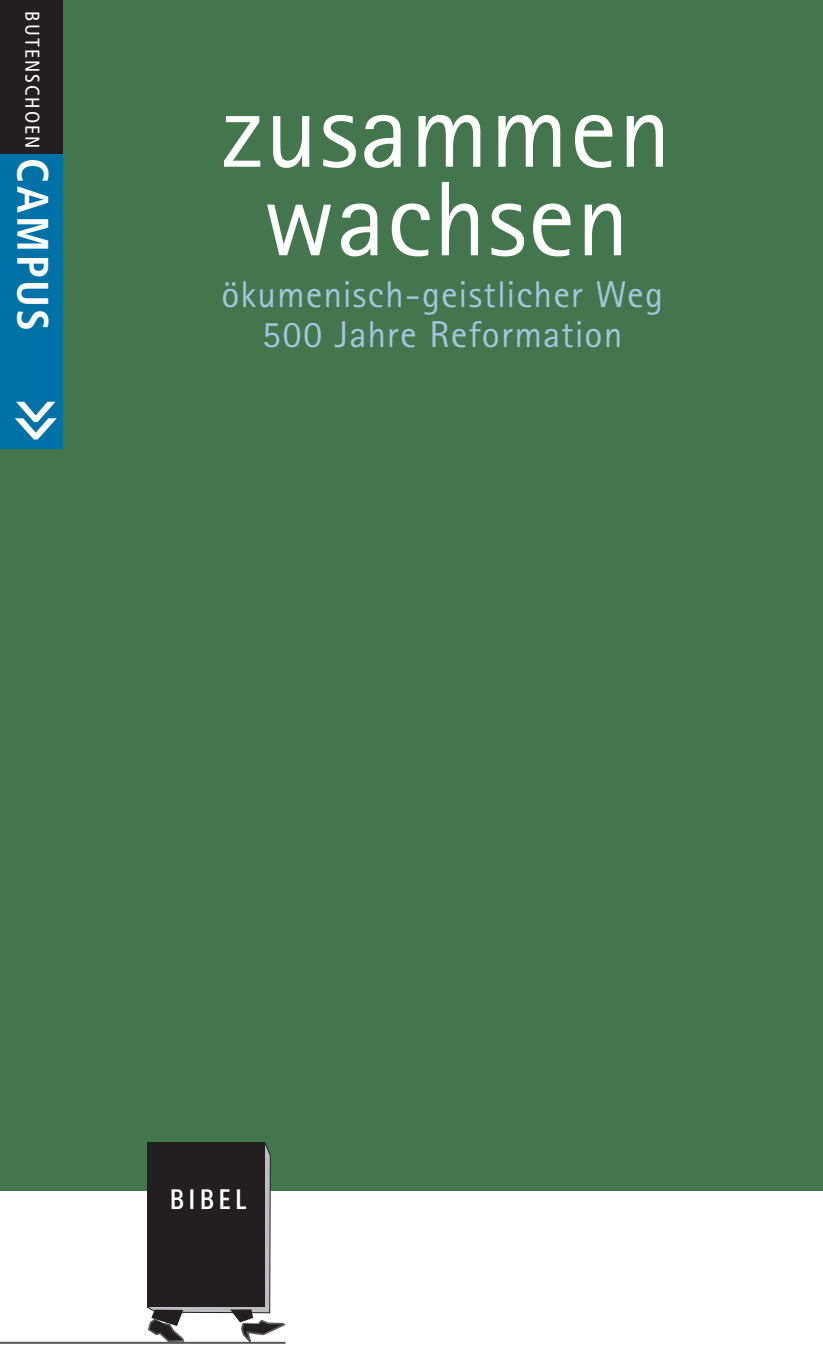
<style>
.page{position:relative;width:823px;height:1361px;background:#fff}
.page>*{position:absolute;margin:0;border:0;box-sizing:border-box;transform-origin:0 0}
.t1{font:106.2px/88.6px "Rotis Sans Serif";letter-spacing:.01em;color:#fff;text-align:center}
.t2{font:37.4px/40px "Rotis Sans Serif";letter-spacing:.03em;color:#a3c5df;text-align:center}
.t3{font:28px "Univers Condensed BQ";letter-spacing:.15em;color:#fff}
.t4{font:condensed 20px "Frutiger LT";letter-spacing:.1em;color:#fff}
.s1{font-weight:700;font-size:44px}
</style>
<div class="page">
<div style="left:0;top:0;width:822px;height:1191px;background:#44764e"></div>
<div style="left:0;top:0;width:62px;height:154px;background:#231f20"></div>
<div style="left:0;top:154px;width:62px;height:295px;background:#0072a7"></div>
<svg style="left:15px;top:402px;width:42px;height:37px"></svg>
<hr style="left:0;top:1341px;width:285px;height:2px;background:#57585a">
<svg style="left:145px;top:1142px;width:141px;height:202px"></svg>
<p class="t4" style="left:44px;top:11px;width:322px;rotate:90deg">BUTENSCHOEN <span class="s1">CAMPUS</span></p>
<h1 class="t1" style="left:220px;top:86px;width:452px">zusammen wachsen</h1>
<p class="t2" style="left:221px;top:274px;width:443px">ökumenisch-geistlicher Weg<br>500 Jahre Reformation</p>
<p class="t3" style="left:170px;top:1183px;width:78px">BIBEL</p>
</div>
